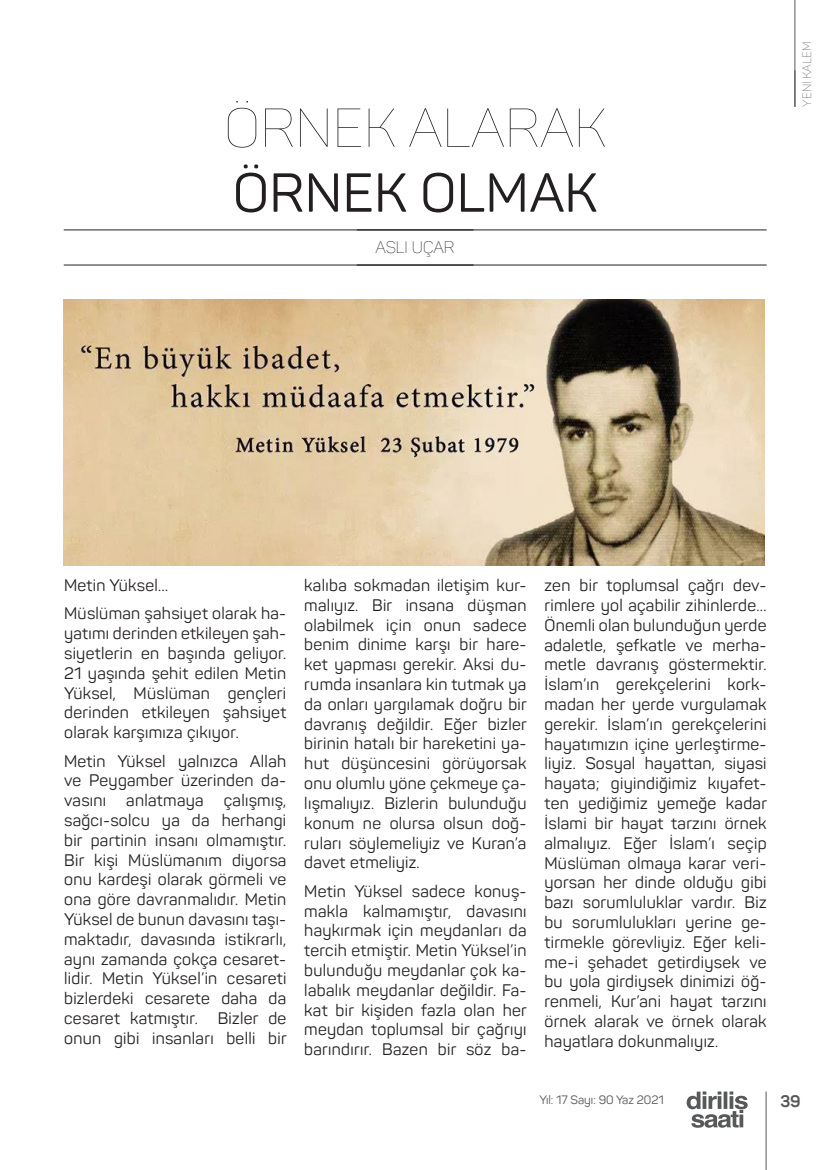
<style>
.page{position:relative;width:830px;height:1170px;background:#fff}
.page>*{position:absolute;margin:0;border:0;box-sizing:border-box;transform-origin:0 0}
.t1{font:100 54px/64.8px "Panton";letter-spacing:.01em;color:#231f20}
.t2{font:16.5px/19.8px "Panton";letter-spacing:.02em;color:#231f20;text-align:justify}
.t3{font:200 16.5px "Panton";color:#231f20}
.t4{font:700 16.5px "Panton";color:#57585a}
.t5{font:12px "Panton";color:#57585a}
.t6{font:200 12px "Panton";color:#57585a}
.s1{font-weight:400}
</style>
<div class="page">
<hr style="left:765px;top:1091px;width:1px;height:78px;background:#57585a">
<svg style="left:686px;top:1091px;width:61px;height:36px"></svg>
<hr style="left:794px;top:0;width:1px;height:106px;background:#57585a">
<hr style="left:64px;top:230px;width:702px;height:1px;background:#231f20">
<hr style="left:64px;top:265px;width:702px;height:1px;background:#231f20">
<hr style="left:357px;top:229px;width:116px;height:1px;background:#231f20">
<hr style="left:357px;top:264px;width:116px;height:1px;background:#231f20">
<img style="left:64px;top:299px;width:700px;height:267px">
<p class="t1" style="left:224px;top:96px;width:383px">ÖRNEK ALARAK<br><span class="s1">ÖRNEK OLMAK</span></p>
<p class="t3" style="left:375px;top:237px;width:80px">ASLI UÇAR</p>
<p class="t6" style="left:799px;top:106px;width:66px;rotate:-90deg">YENİ KALEM</p>
<p class="t2" style="left:64px;top:575px;width:106px">Metin Yüksel…</p>
<p class="t2" style="left:64px;top:603px;width:223px">Müslüman şahsiyet olarak ha&shy;yatımı derinden etkileyen şah&shy;siyetlerin en başında geliyor.<br>21 yaşında şehit edilen Metin Yüksel, Müslüman gençleri derinden etkileyen şahsiyet olarak karşımıza çıkıyor.</p>
<p class="t2" style="left:64px;top:750px;width:224px">Metin Yüksel yalnızca Allah ve Peygamber üzerinden da&shy;vasını anlatmaya çalışmış, sağcı-solcu ya da herhangi bir partinin insanı olmamıştır.<br>Bir kişi Müslümanım diyorsa onu kardeşi olarak görmeli ve ona göre davranmalıdır. Metin Yüksel de bunun davasını taşı&shy;maktadır, davasında istikrarlı, aynı zamanda çokça cesaret&shy;lidir. Metin Yüksel’in cesareti bizlerdeki cesarete daha da cesaret katmıştır. Bizler de onun gibi insanları belli bir</p>
<p class="t2" style="left:304px;top:575px;width:224px">kalıba sokmadan iletişim kur&shy;malıyız. Bir insana düşman olabilmek için onun sadece benim dinime karşı bir hare&shy;ket yapması gerekir. Aksi du&shy;rumda insanlara kin tutmak ya da onları yargılamak doğru bir davranış değildir. Eğer bizler birinin hatalı bir hareketini ya&shy;hut düşüncesini görüyorsak onu olumlu yöne çekmeye ça&shy;lışmalıyız. Bizlerin bulunduğu konum ne olursa olsun doğ&shy;ruları söylemeliyiz ve Kuran’a davet etmeliyiz.</p>
<p class="t2" style="left:304px;top:880px;width:224px">Metin Yüksel sadece konuş&shy;makla kalmamıştır, davasını haykırmak için meydanları da tercih etmiştir. Metin Yüksel’in bulunduğu meydanlar çok ka&shy;labalık meydanlar değildir. Fa&shy;kat bir kişiden fazla olan her meydan toplumsal bir çağrıyı barındırır. Bazen bir söz ba-</p>
<p class="t2" style="left:544px;top:575px;width:224px">zen bir toplumsal çağrı dev&shy;rimlere yol açabilir zihinlerde… Önemli olan bulunduğun yerde adaletle, şefkatle ve merha&shy;metle davranış göstermektir.<br>İslam’ın gerekçelerini kork&shy;madan her yerde vurgulamak gerekir. İslam’ın gerekçelerini hayatımızın içine yerleştirme&shy;liyiz. Sosyal hayattan, siyasi hayata; giyindiğimiz kıyafet&shy;ten yediğimiz yemeğe kadar İslami bir hayat tarzını örnek almalıyız. Eğer İslam’ı seçip Müslüman olmaya karar veri&shy;yorsan her dinde olduğu gibi bazı sorumluluklar vardır. Biz bu sorumlulukları yerine ge&shy;tirmekle görevliyiz. Eğer keli&shy;me-i şehadet getirdiysek ve bu yola girdiysek dinimizi öğ&shy;renmeli, Kur’ani hayat tarzını örnek alarak ve örnek olarak hayatlara dokunmalıyız.</p>
<p class="t5" style="left:539px;top:1091px;width:126px">Yıl: 17 Sayı: 90 Yaz 2021</p>
<p class="t4" style="left:779px;top:1090px;width:22px">39</p>
</div>
